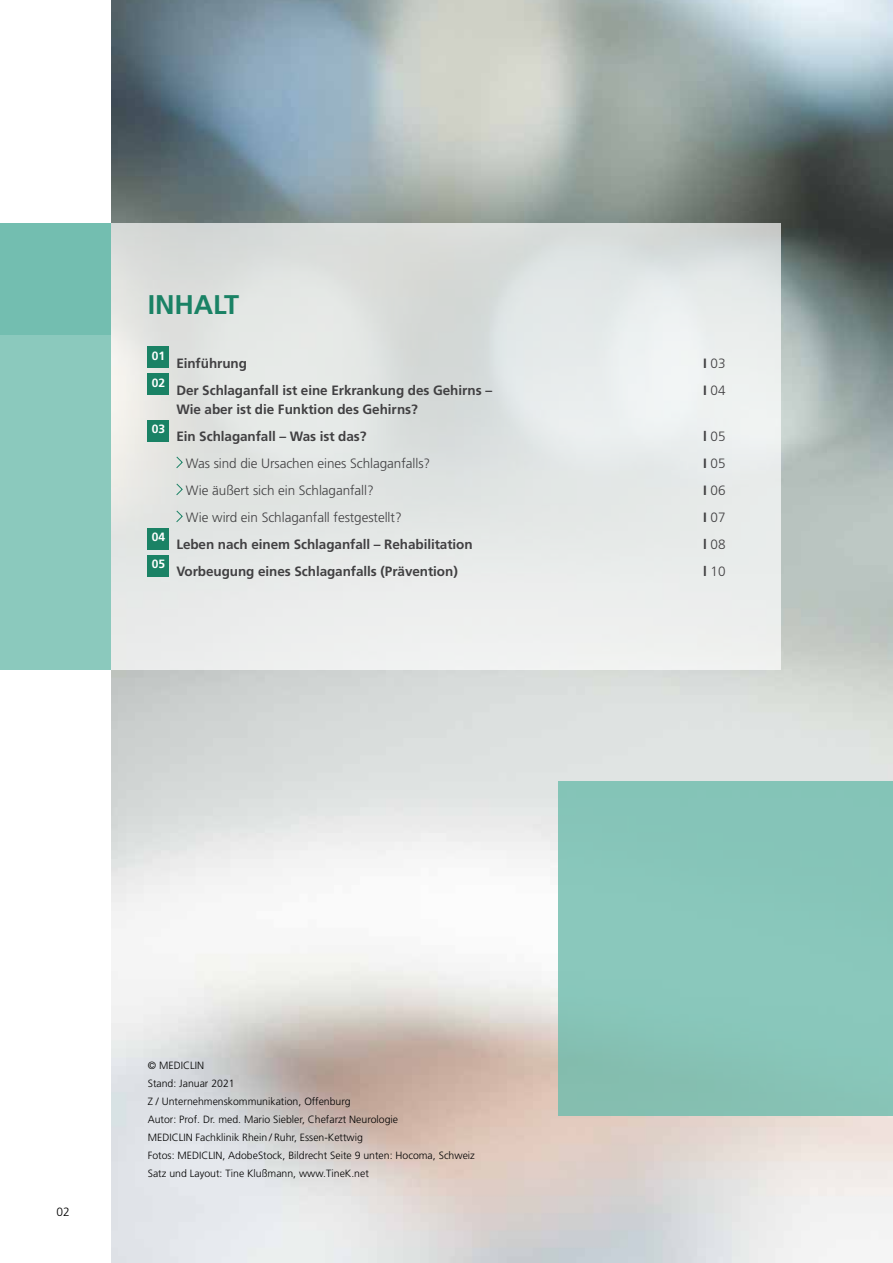
<style>
.page{position:relative;width:893px;height:1263px;background:#fff}
.page>*{position:absolute;margin:0;border:0;box-sizing:border-box;transform-origin:0 0}
.t1{font:700 27px "Frutiger LT Pro";letter-spacing:-.005em;color:#1a8265}
.t2{font:700 13.5px "Frutiger LT Pro";letter-spacing:-.005em;color:#414042}
.t3{font:300 13.5px "Frutiger LT Pro";letter-spacing:-.005em;color:#414042}
.t4{font:700 12px "Frutiger LT Pro";color:#fff}
.t5{font:300 12px "Frutiger LT Pro";color:#000}
.t6{font:300 10.5px/18px "Frutiger LT Pro";color:#000}
.s1{font-weight:700}
</style>
<div class="page">
<div style="left:0;top:223px;width:112px;height:447px;background:#8bc9bd"></div>
<div style="left:0;top:223px;width:112px;height:112px;background:#6ebcad"></div>
<img style="left:112px;top:0;width:781px;height:1263px">
<svg style="left:112px;top:223px;width:669px;height:447px;background:#e3e7e5"></svg>
<div style="left:148px;top:346px;width:21px;height:22px;background:#1a8265"></div>
<div style="left:148px;top:373px;width:21px;height:22px;background:#1a8265"></div>
<div style="left:148px;top:420px;width:21px;height:21px;background:#1a8265"></div>
<svg style="left:175px;top:456px;width:8px;height:13px"></svg>
<svg style="left:175px;top:483px;width:8px;height:13px"></svg>
<svg style="left:175px;top:510px;width:8px;height:13px"></svg>
<div style="left:148px;top:528px;width:21px;height:21px;background:#1a8265"></div>
<div style="left:148px;top:555px;width:21px;height:21px;background:#1a8265"></div>
<div style="left:558px;top:781px;width:335px;height:335px;background:#87c5b9"></div>
<h1 class="t1" style="left:148px;top:288px;width:93px">INHALT</h1>
<p class="t4" style="left:152px;top:349px;width:15px">01</p>
<p class="t2" style="left:176px;top:355px;width:72px">Einführung</p>
<p class="t3" style="left:703px;top:355px;width:24px"><span class="s1">I</span> 03</p>
<p class="t4" style="left:152px;top:376px;width:15px">02</p>
<p class="t2" style="left:176px;top:382px;width:317px">Der Schlaganfall ist eine Erkrankung des Gehirns –</p>
<p class="t3" style="left:703px;top:382px;width:24px"><span class="s1">I</span> 04</p>
<p class="t2" style="left:176px;top:401px;width:243px">Wie aber ist die Funktion des Gehirns?</p>
<p class="t4" style="left:152px;top:422px;width:15px">03</p>
<p class="t2" style="left:176px;top:428px;width:192px">Ein Schlaganfall – Was ist das?</p>
<p class="t3" style="left:703px;top:429px;width:24px"><span class="s1">l</span> 05</p>
<p class="t3" style="left:186px;top:456px;width:246px">Was sind die Ursachen eines Schlaganfalls?</p>
<p class="t3" style="left:703px;top:456px;width:24px"><span class="s1">I</span> 05</p>
<p class="t3" style="left:186px;top:483px;width:189px">Wie äußert sich ein Schlaganfall?</p>
<p class="t3" style="left:703px;top:483px;width:24px"><span class="s1">I</span> 06</p>
<p class="t3" style="left:186px;top:510px;width:217px">Wie wird ein Schlaganfall festgestellt?</p>
<p class="t3" style="left:703px;top:510px;width:24px"><span class="s1">I</span> 07</p>
<p class="t4" style="left:152px;top:530px;width:15px">04</p>
<p class="t2" style="left:176px;top:536px;width:298px">Leben nach einem Schlaganfall – Rehabilitation</p>
<p class="t3" style="left:703px;top:537px;width:24px"><span class="s1">l</span> 08</p>
<p class="t4" style="left:152px;top:557px;width:15px">05</p>
<p class="t2" style="left:176px;top:563px;width:283px">Vorbeugung eines Schlaganfalls (Prävention)</p>
<p class="t3" style="left:703px;top:564px;width:24px"><span class="s1">l</span> 10</p>
<p class="t5" style="left:56px;top:1204px;width:15px">02</p>
<p class="t6" style="left:148px;top:1056px;width:329px">© MediClin<br>Stand: Januar 2021<br>Z / Unternehmenskommunikation, Offenburg<br>Autor: Prof. Dr. med. Mario Siebler, Chefarzt Neurologie<br>MEDICLIN Fachklinik Rhein / Ruhr, Essen-Kettwig<br>Fotos: MediClin, AdobeStock, Bildrecht Seite 9 unten: Hocoma, Schweiz Satz und Layout: Tine Klußmann, www.TineK.net</p>
</div>
